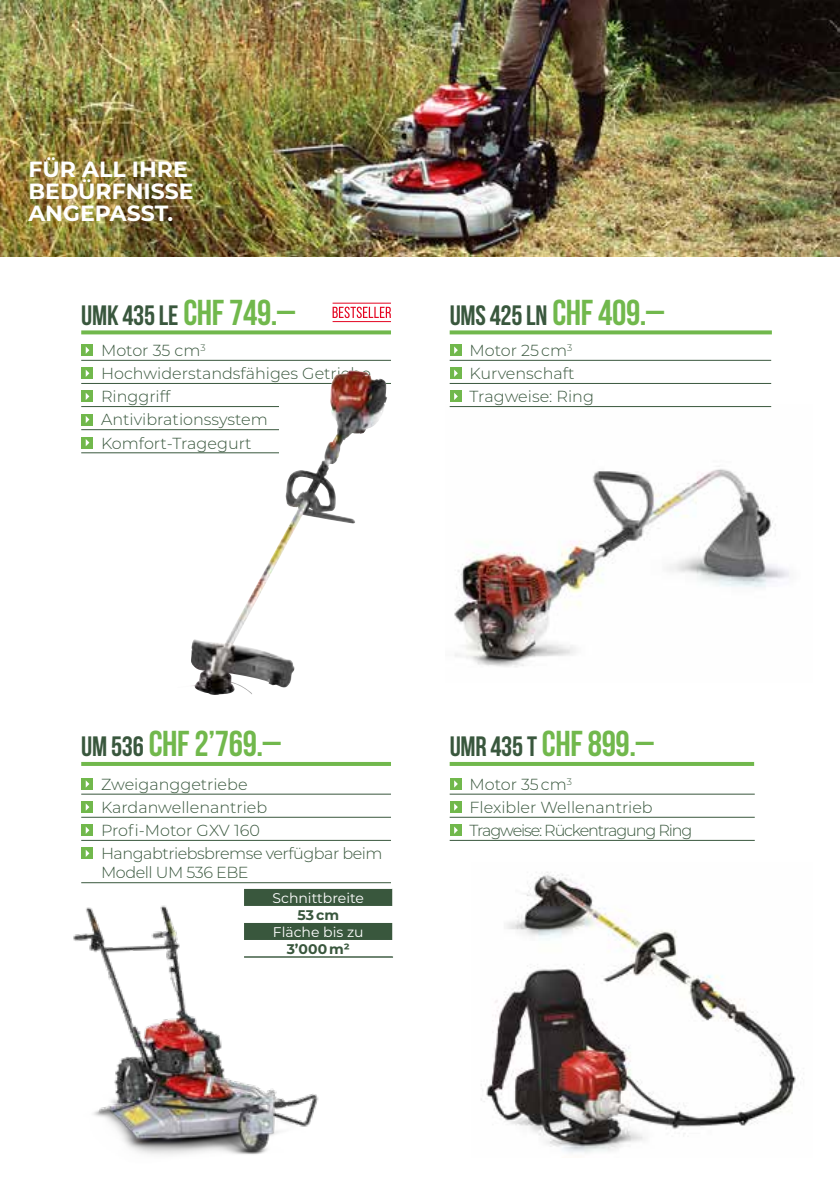
<style>
.page{position:relative;width:840px;height:1191px;background:#fff}
.page>*{position:absolute;margin:0;border:0;box-sizing:border-box;transform-origin:0 0}
.t1{font:700 36px "Bebas Neue";letter-spacing:-.01em;color:#71b84c}
.t2{font:700 28px "Bebas Neue";letter-spacing:-.01em;color:#39573d}
.t3{font:700 22px/22px "Montserrat";color:#fff}
.t4{font:300 16px/23.2px "Montserrat";color:#39573d}
.t5{font:300 16px/23.2px "Montserrat";letter-spacing:-.035em;color:#39573d}
.t6{font:300 16px "Montserrat";letter-spacing:-.03em;color:#39573d}
.t7{font:14px "Montserrat";color:#fff}
.t8{font:700 14px "Montserrat";color:#39573d}
.s1{font-size:36px;color:#71b84c}
.s2{font-size:28px;color:#39573d}
</style>
<div class="page">
<img style="left:450px;top:406px;width:339px;height:261px">
<img style="left:481px;top:872px;width:315px;height:281px">
<img style="left:73px;top:905px;width:297px;height:250px">
<svg style="left:81px;top:330px;width:310px;height:4px"></svg>
<hr style="left:81px;top:794px;width:310px;height:1px;background:#39573d">
<hr style="left:81px;top:817px;width:310px;height:1px;background:#39573d">
<hr style="left:81px;top:840px;width:310px;height:1px;background:#39573d">
<hr style="left:81px;top:882px;width:310px;height:1px;background:#39573d">
<div style="left:81px;top:778px;width:12px;height:12px;background:#71b84c"></div>
<svg style="left:86px;top:780px;width:3px;height:7px"></svg>
<div style="left:81px;top:801px;width:12px;height:12px;background:#71b84c"></div>
<svg style="left:86px;top:804px;width:3px;height:6px"></svg>
<div style="left:81px;top:824px;width:12px;height:12px;background:#71b84c"></div>
<svg style="left:86px;top:827px;width:3px;height:7px"></svg>
<div style="left:81px;top:847px;width:12px;height:12px;background:#71b84c"></div>
<svg style="left:86px;top:850px;width:3px;height:7px"></svg>
<hr style="left:81px;top:762px;width:310px;height:4px;background:#71b84c">
<hr style="left:81px;top:360px;width:310px;height:1px;background:#39573d">
<hr style="left:81px;top:383px;width:310px;height:1px;background:#39573d">
<hr style="left:81px;top:406px;width:310px;height:1px;background:#39573d">
<hr style="left:81px;top:429px;width:310px;height:1px;background:#39573d">
<hr style="left:81px;top:452px;width:310px;height:1px;background:#39573d">
<div style="left:81px;top:344px;width:12px;height:12px;background:#71b84c"></div>
<svg style="left:86px;top:347px;width:3px;height:7px"></svg>
<div style="left:81px;top:367px;width:12px;height:12px;background:#71b84c"></div>
<svg style="left:86px;top:370px;width:3px;height:7px"></svg>
<div style="left:81px;top:390px;width:12px;height:12px;background:#71b84c"></div>
<svg style="left:86px;top:393px;width:3px;height:7px"></svg>
<div style="left:81px;top:413px;width:12px;height:12px;background:#71b84c"></div>
<svg style="left:86px;top:416px;width:3px;height:7px"></svg>
<div style="left:81px;top:437px;width:12px;height:11px;background:#71b84c"></div>
<svg style="left:86px;top:439px;width:3px;height:7px"></svg>
<svg style="left:449px;top:330px;width:322px;height:4px"></svg>
<hr style="left:449px;top:360px;width:321px;height:1px;background:#39573d">
<hr style="left:449px;top:383px;width:321px;height:1px;background:#39573d">
<hr style="left:449px;top:406px;width:321px;height:1px;background:#39573d">
<div style="left:449px;top:344px;width:12px;height:12px;background:#71b84c"></div>
<svg style="left:454px;top:346px;width:3px;height:8px"></svg>
<div style="left:449px;top:367px;width:12px;height:12px;background:#71b84c"></div>
<svg style="left:454px;top:369px;width:3px;height:8px"></svg>
<div style="left:449px;top:390px;width:12px;height:12px;background:#71b84c"></div>
<svg style="left:454px;top:393px;width:3px;height:7px"></svg>
<hr style="left:449px;top:762px;width:304px;height:4px;background:#71b84c">
<hr style="left:449px;top:794px;width:305px;height:1px;background:#39573d">
<hr style="left:449px;top:817px;width:305px;height:1px;background:#39573d">
<hr style="left:449px;top:840px;width:305px;height:1px;background:#39573d">
<div style="left:449px;top:778px;width:12px;height:12px;background:#71b84c"></div>
<svg style="left:454px;top:780px;width:3px;height:7px"></svg>
<div style="left:449px;top:801px;width:12px;height:12px;background:#71b84c"></div>
<svg style="left:454px;top:803px;width:3px;height:7px"></svg>
<div style="left:449px;top:824px;width:12px;height:12px;background:#71b84c"></div>
<svg style="left:454px;top:826px;width:3px;height:8px"></svg>
<div style="left:244px;top:889px;width:122px;height:82px;background:#fff"></div>
<hr style="left:244px;top:956px;width:149px;height:1px;background:#39573d">
<svg style="left:244px;top:889px;width:149px;height:67px"></svg>
<img style="left:351px;top:384px;width:40px;height:69px">
<img style="left:177px;top:370px;width:174px;height:325px">
<img style="left:0;top:0;width:839px;height:257px">
<svg style="left:332px;top:307px;width:59px;height:11px"></svg>
<hr style="left:332px;top:321px;width:59px;height:1px;background:#e40521">
<hr style="left:332px;top:303px;width:59px;height:1px;background:#e40521">
<h3 class="t3" style="left:28px;top:157px;width:167px">FÜR ALL IHRE<br>BEDÜRFNISSE<br>ANGEPASST.</h3>
<h2 class="t2" style="left:81px;top:300px;width:215px">UMK 435 LE <span class="s1">CHF 749.–</span></h2>
<p class="t4" style="left:101px;top:338px;width:271px">Motor 35 cm<sup>3<br></sup>Hochwiderstandsfähiges Getriebe<br>Ringgriff<br>Antivibrationssystem<br>Komfort-Tragegurt</p>
<h2 class="t2" style="left:449px;top:300px;width:216px">UMS 425 LN <span class="s1">CHF 409.–</span></h2>
<p class="t4" style="left:469px;top:338px;width:126px">Motor 25 cm<sup>3<br></sup>Kurvenschaft<br>Tragweise: Ring</p>
<h1 class="t1" style="left:81px;top:724px;width:201px"><span class="s2">UM 536</span> CHF 2’769.–</h1>
<p class="t4" style="left:101px;top:772px;width:283px">Zweiganggetriebe<br>Kardanwellenantrieb<br>Profi-Motor GXV 160<br>Hangabtriebsbremse verfügbar beim</p>
<p class="t6" style="left:101px;top:862px;width:149px">Modell UM 536 EBE</p>
<p class="t7" style="left:272px;top:888px;width:93px">Schnittbreite</p>
<p class="t8" style="left:297px;top:905px;width:43px">53 cm</p>
<p class="t7" style="left:273px;top:922px;width:92px">Fläche bis zu</p>
<p class="t8" style="left:286px;top:939px;width:65px">3’000 m²</p>
<h1 class="t1" style="left:449px;top:724px;width:205px"><span class="s2">UMR 435 T</span> CHF 899.–</h1>
<p class="t5" style="left:469px;top:772px;width:224px">Motor 35 cm<sup>3<br></sup>Flexibler Wellenantrieb<br>Tragweise: Rückentragung Ring</p>
</div>
